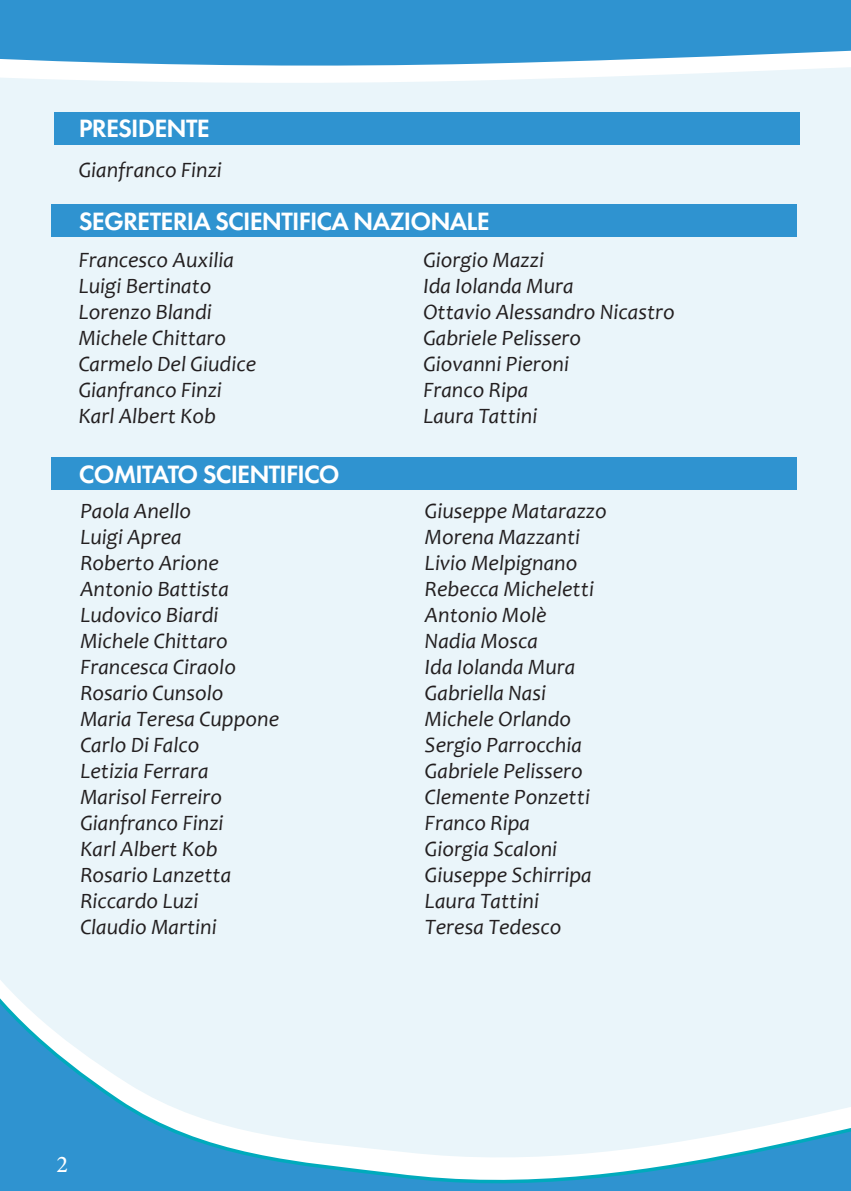
<style>
.page{position:relative;width:851px;height:1191px;background:#fff}
.page>*{position:absolute;margin:0;border:0;box-sizing:border-box;transform-origin:0 0}
.t1{font:600 26px "Futura PT";letter-spacing:-.03em;color:#fff}
.t2{font:500 24px "Minion Pro";color:#fff}
.t3{font:italic 22px/26px "Candara";color:#231f20}
</style>
<div class="page">
<div style="left:0;top:0;width:850px;height:1191px;background:#eaf5fa"></div>
<svg style="left:0;top:980px;width:850px;height:211px"></svg>
<div style="left:0;top:1135px;width:98px;height:56px;background:#2f93d0"></div>
<svg style="left:0;top:0;width:850px;height:145px;fill:#2f93d0"></svg>
<div style="left:51px;top:204px;width:745px;height:33px;background:#2f93d0"></div>
<div style="left:54px;top:112px;width:745px;height:33px;background:#2f93d0"></div>
<div style="left:51px;top:457px;width:745px;height:33px;background:#2f93d0"></div>
<p class="t1" style="left:79px;top:112px;width:132px">PRESIDENTE</p>
<p class="t3" style="left:79px;top:156px;width:145px">Gianfranco Finzi</p>
<p class="t1" style="left:79px;top:205px;width:412px">SEGRETERIA SCIENTIFICA NAZIONALE</p>
<p class="t3" style="left:79px;top:247px;width:179px">Francesco Auxilia<br>Luigi Bertinato<br>Lorenzo Blandi<br>Michele Chittaro<br>Carmelo Del Giudice<br>Gianfranco Finzi<br>Karl Albert Kob</p>
<p class="t3" style="left:423px;top:247px;width:253px">Giorgio Mazzi<br>Ida Iolanda Mura<br>Ottavio Alessandro Nicastro<br>Gabriele Pelissero<br>Giovanni Pieroni<br>Franco Ripa<br>Laura Tattini</p>
<p class="t1" style="left:79px;top:458px;width:262px">COMITATO SCIENTIFICO</p>
<p class="t3" style="left:80px;top:497px;width:200px">Paola Anello<br>Luigi Aprea<br>Roberto Arione<br>Antonio Battista<br>Ludovico Biardi<br>Michele Chittaro<br>Francesca Ciraolo<br>Rosario Cunsolo<br>Maria Teresa Cuppone<br>Carlo Di Falco<br>Letizia Ferrara<br>Marisol Ferreiro<br>Gianfranco Finzi<br>Karl Albert Kob<br>Rosario Lanzetta<br>Riccardo Luzi<br>Claudio Martini</p>
<p class="t3" style="left:425px;top:497px;width:183px">Giuseppe Matarazzo<br>Morena Mazzanti<br>Livio Melpignano<br>Rebecca Micheletti<br>Antonio Molè<br>Nadia Mosca<br>Ida Iolanda Mura<br>Gabriella Nasi<br>Michele Orlando<br>Sergio Parrocchia<br>Gabriele Pelissero<br>Clemente Ponzetti<br>Franco Ripa<br>Giorgia Scaloni<br>Giuseppe Schirripa<br>Laura Tattini<br>Teresa Tedesco</p>
<p class="t2" style="left:57px;top:1148px;width:13px">2</p>
</div>
